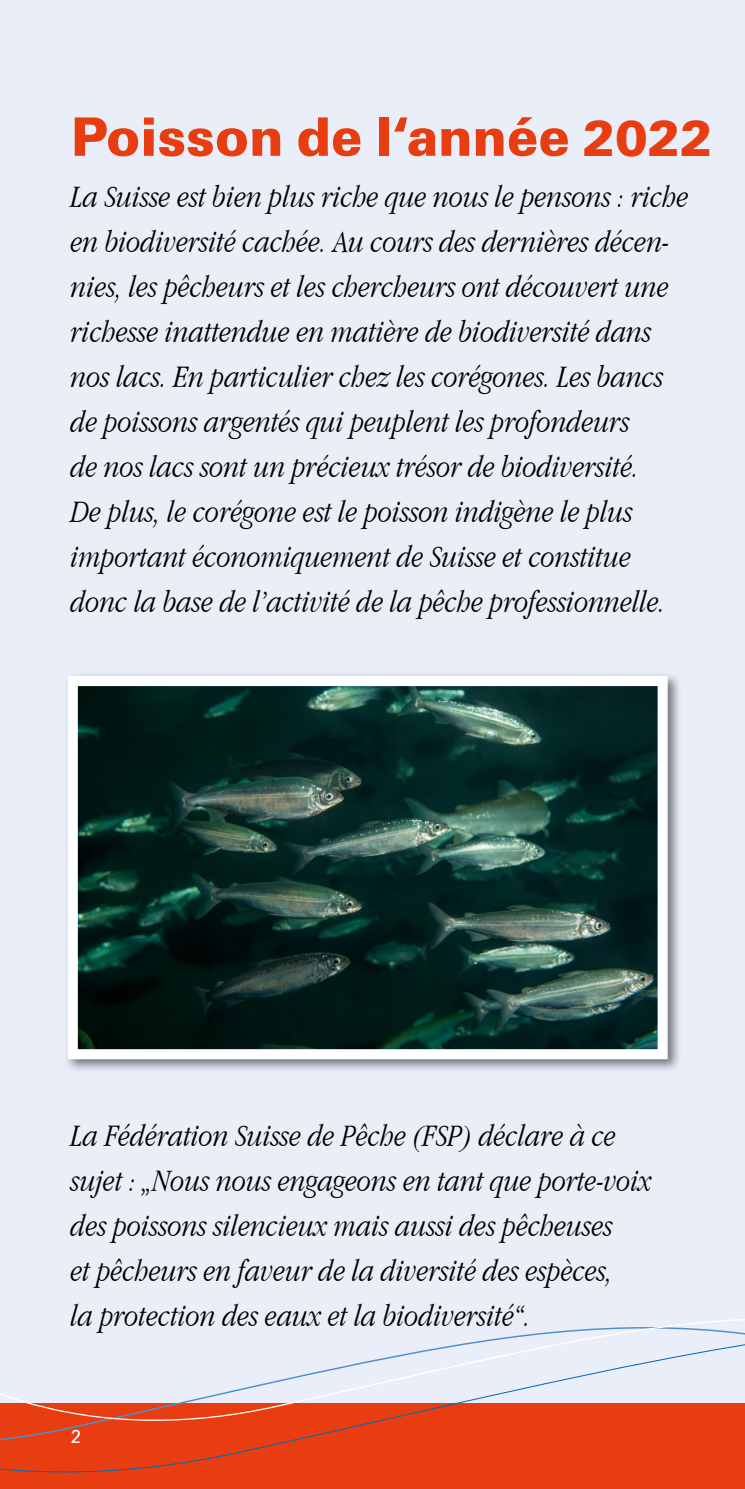
<style>
.page{position:relative;width:745px;height:1489px;background:#fff}
.page>*{position:absolute;margin:0;border:0;box-sizing:border-box;transform-origin:0 0}
.t1{font:900 53px "Univers";color:#e73d11}
.t2{font:italic 300 32.5px/45px "Apple Garamond";color:#000}
.zw{font:18.75px "Univers";color:#fff}
.s1{font-size:50px}
</style>
<div class="page">
<div style="left:0;top:0;width:744px;height:1488px;background:#e9eef9"></div>
<svg style="left:0;top:1319px;width:744px;height:169px"></svg>
<div style="left:64px;top:671px;width:617px;height:401px;background:#000;opacity:.5"></div>
<img style="left:79px;top:687px;width:577px;height:361px">
<div style="left:68px;top:676px;width:599px;height:383px;border:10px solid #fff"></div>
<p class="t1" style="left:71px;top:103px;width:642px">Poisson de l‘année <span class="s1">2022</span></p>
<p class="t2" style="left:71px;top:174px;width:619px">La Suisse est bien plus riche que nous le pensons : riche en biodiversité cachée. Au cours des dernières décen&shy;nies, les pêcheurs et les chercheurs ont découvert une richesse inattendue en matière de biodiversité dans nos lacs. En particulier chez les corégones. Les bancs de poissons argentés qui peuplent les profondeurs<br>de nos lacs sont un précieux trésor de biodiversité.<br>De plus, le corégone est le poisson indigène le plus important économiquement de Suisse et constitue donc la base de l’activité de la pêche professionnelle.</p>
<p class="t2" style="left:71px;top:1112px;width:582px">La Fédération Suisse de Pêche (FSP) déclare à ce sujet : „Nous nous engageons en tant que porte-voix des poissons silencieux mais aussi des pêcheuses<br>et pêcheurs en faveur de la diversité des espèces,<br>la protection des eaux et la biodiversité“.</p>
<p class="zw" style="left:71px;top:1424px;width:12px">2</p>
</div>
